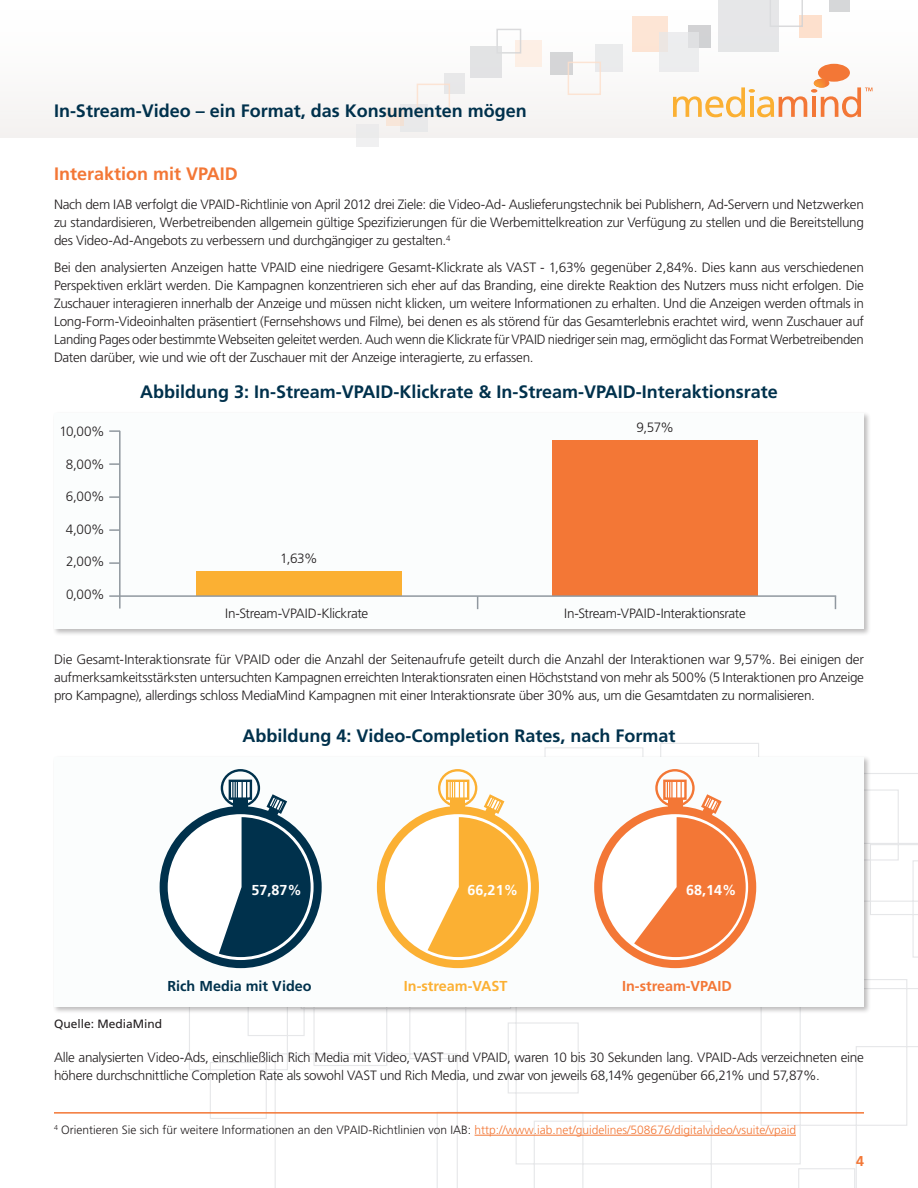
<style>
.page{position:relative;width:918px;height:1188px;background:#fff}
.page>*{position:absolute;margin:0;border:0;box-sizing:border-box;transform-origin:0 0}
.t1{font:700 18px "Frutiger LT Std";color:#00314c}
.t2{font:700 18px "Frutiger LT Std";color:#f37736}
.t3{font:700 14.4px "Frutiger LT Std";color:#fff}
.t4{font:700 14.4px "Frutiger LT Std";color:#00314c}
.t5{font:700 14.4px "Frutiger LT Std";color:#f37736}
.t6{font:700 14.4px "Frutiger LT Std";color:#fbb033}
.t7{font:700 14.25px "Frutiger LT Std";color:#f37736}
.t8{font:300 13.5px/18px "Frutiger LT Std";letter-spacing:-.025em;color:#231f20;text-align:justify}
.t9{font:300 12px "Frutiger LT Std";color:#231f20}
.t10{font:12px "Frutiger LT Std";color:#231f20}
.t11{font:300 7.05px "Frutiger LT Std";color:#231f20}
.s1{color:#f37736}
</style>
<div class="page">
<svg style="left:189px;top:743px;width:729px;height:445px"></svg>
<div style="left:53px;top:411px;width:818px;height:225px;background:#231f20;opacity:.3"></div>
<div style="left:54px;top:413px;width:810px;height:215px;background:#fbfdfd"></div>
<div style="left:53px;top:755px;width:818px;height:259px;background:#231f20;opacity:.3"></div>
<div style="left:54px;top:757px;width:810px;height:250px;background:#fbfdfd"></div>
<div style="left:0;top:0;width:918px;height:137px;background:#fbfafa"></div>
<div style="left:632px;top:16px;width:36px;height:36px;background:#fde5d5"></div>
<div style="left:515px;top:41px;width:27px;height:26px;background:#fdefe5"></div>
<div style="left:596px;top:45px;width:27px;height:27px;background:#e6e7e9"></div>
<div style="left:400px;top:105px;width:27px;height:27px;background:#e6e7e9"></div>
<div style="left:551px;top:52px;width:22px;height:22px;background:#d5d5d7"></div>
<div style="left:356px;top:124px;width:22px;height:22px;background:#e6e7e9"></div>
<div style="left:386px;top:108px;width:17px;height:17px;background:#f9e6da"></div>
<div style="left:829px;top:0;width:21px;height:11px;background:#d6d7d9"></div>
<div style="left:689px;top:25px;width:22px;height:23px;background:#d2d2d4"></div>
<div style="left:444px;top:73px;width:20px;height:21px;background:#e8e7e9"></div>
<div style="left:799px;top:15px;width:23px;height:22px;background:#fde0cd"></div>
<svg style="left:779px;top:0;width:24px;height:27px"></svg>
<div style="left:496px;top:29px;width:25px;height:25px;border:2px solid #d1d2d4"></div>
<div style="left:568px;top:62px;width:33px;height:33px;border:2px solid #fddfcb"></div>
<div style="left:417px;top:84px;width:33px;height:33px;border:2px solid #fddfcb"></div>
<div style="left:659px;top:32px;width:40px;height:40px;background:#e6e7e9"></div>
<div style="left:470px;top:46px;width:32px;height:32px;background:#dcdddf"></div>
<div style="left:719px;top:0;width:60px;height:52px;background:#e6e6e8"></div>
<svg style="left:673px;top:64px;width:200px;height:53px"></svg>
<svg style="left:109px;top:562px;width:10px;height:2px"></svg>
<svg style="left:109px;top:496px;width:10px;height:2px"></svg>
<svg style="left:109px;top:463px;width:10px;height:2px"></svg>
<svg style="left:109px;top:529px;width:10px;height:2px"></svg>
<svg style="left:109px;top:430px;width:11px;height:2px"></svg>
<hr style="left:119px;top:431px;width:2px;height:178px;background:#90989f">
<svg style="left:835px;top:597px;width:1px;height:12px"></svg>
<svg style="left:477px;top:597px;width:1px;height:12px"></svg>
<div style="left:196px;top:571px;width:206px;height:25px;background:#fbb033"></div>
<div style="left:553px;top:440px;width:205px;height:156px;background:#f37736"></div>
<hr style="left:109px;top:595px;width:727px;height:2px;background:#90989f">
<hr style="left:54px;top:1112px;width:810px;height:2px;background:#f37736">
<hr style="left:475px;top:1135px;width:321px;height:1px;background:#f37736">
<div style="left:221px;top:769px;width:39px;height:38px;border:2px solid #00314c;border-radius:50%"></div>
<div style="left:160px;top:806px;width:162px;height:162px;background:#00314c;border-radius:50%"></div>
<div style="left:168px;top:814px;width:146px;height:146px;background:#fff;border-radius:50%"></div>
<div style="left:229px;top:780px;width:23px;height:20px;background:#00314c"></div>
<svg style="left:219px;top:781px;width:92px;height:176px"></svg>
<div style="left:438px;top:769px;width:39px;height:38px;border:2px solid #fbb033;border-radius:50%"></div>
<div style="left:377px;top:806px;width:162px;height:162px;background:#fbb033;border-radius:50%"></div>
<div style="left:385px;top:814px;width:146px;height:146px;background:#fff;border-radius:50%"></div>
<div style="left:446px;top:780px;width:23px;height:20px;background:#fbb033"></div>
<svg style="left:428px;top:781px;width:100px;height:176px"></svg>
<div style="left:655px;top:769px;width:40px;height:38px;border:2px solid #f37736;border-radius:50%"></div>
<div style="left:594px;top:806px;width:162px;height:162px;background:#f37736;border-radius:50%"></div>
<div style="left:602px;top:814px;width:146px;height:146px;background:#fff;border-radius:50%"></div>
<svg style="left:663px;top:780px;width:24px;height:1px"></svg>
<svg style="left:634px;top:781px;width:112px;height:176px"></svg>
<h1 class="t1" style="left:54px;top:101px;width:474px">In-Stream-Video – ein Format, das Konsumenten mögen</h1>
<h1 class="t2" style="left:54px;top:163px;width:185px">Interaktion mit VPAID</h1>
<p class="t8" style="left:54px;top:196px;width:811px">Nach dem IAB verfolgt die VPAID-Richtlinie von April 2012 drei Ziele: die Video-Ad- Auslieferungstechnik bei Publishern, Ad-Servern und Netzwerken zu standardisieren, Werbetreibenden allgemein gültige Spezifizierungen für die Werbemittelkreation zur Verfügung zu stellen und die Bereitstellung des Video-Ad-Angebots zu verbessern und durchgängiger zu gestalten.<sup>4</sup></p>
<p class="t8" style="left:54px;top:258px;width:812px">Bei den analysierten Anzeigen hatte VPAID eine niedrigere Gesamt-Klickrate als VAST - 1,63% gegenüber 2,84%. Dies kann aus verschiedenen Perspektiven erklärt werden. Die Kampagnen konzentrieren sich eher auf das Branding, eine direkte Reaktion des Nutzers muss nicht erfolgen. Die Zuschauer interagieren innerhalb der Anzeige und müssen nicht klicken, um weitere Informationen zu erhalten. Und die Anzeigen werden oftmals in Long-Form-Videoinhalten präsentiert (Fernsehshows und Filme ,) bei denen es als störend für das Gesamterlebnis erachtet wird, wenn Zuschauer auf Landing Pages oder bestimmte Webseiten geleitet werden. Auch wenn die Klickrate für VPAID niedriger sein mag, ermöglicht das Format Werbetreibenden Daten darüber, wie und wie oft der Zuschauer mit der Anzeige interagierte, zu erfassen.</p>
<p class="t8" style="left:59px;top:423px;width:47px">10,00%</p>
<p class="t8" style="left:66px;top:455px;width:40px">8,00%</p>
<p class="t8" style="left:66px;top:488px;width:40px">6,00%</p>
<p class="t8" style="left:66px;top:520px;width:40px">4,00%</p>
<p class="t8" style="left:66px;top:553px;width:40px">2,00%</p>
<p class="t8" style="left:66px;top:585px;width:40px">0,00%</p>
<h1 class="t1" style="left:140px;top:381px;width:639px">Abbildung 3: In-Stream-VPAID-Klickrate &amp; In-Stream-VPAID-Interaktionsrate</h1>
<p class="t8" style="left:280px;top:549px;width:39px">1,63%</p>
<p class="t8" style="left:225px;top:605px;width:145px">In-Stream-VPAID-Klickrate</p>
<p class="t8" style="left:637px;top:418px;width:39px">9,57%</p>
<p class="t8" style="left:564px;top:605px;width:183px">In-Stream-VPAID-Interaktionsrate</p>
<p class="t8" style="left:54px;top:651px;width:812px">Die Gesamt-Interaktionsrate für VPAID oder die Anzahl der Seitenaufrufe geteilt durch die Anzahl der Interaktionen war 9,57%. Bei einigen der aufmerksamkeitsstärksten untersuchten Kampagnen erreichten Interaktionsraten einen Höchststand von mehr als 500% 5( Interaktionen pro Anzeige pro Kampagne ,) allerdings schloss MediaMind Kampagnen mit einer Interaktionsrate über 30% aus, um die Gesamtdaten zu normalisieren.</p>
<h1 class="t1" style="left:242px;top:725px;width:435px">Abbildung 4: Video-Completion Rates, nach Format</h1>
<p class="t3" style="left:252px;top:882px;width:52px">57,87%</p>
<p class="t3" style="left:468px;top:882px;width:52px">66,21%</p>
<p class="t3" style="left:686px;top:882px;width:52px">68,14%</p>
<p class="t4" style="left:167px;top:977px;width:146px">Rich Media mit Video</p>
<p class="t10" style="left:54px;top:1017px;width:110px">Quelle: MediaMind</p>
<p class="t6" style="left:404px;top:977px;width:105px">In-stream-VAST</p>
<p class="t5" style="left:622px;top:977px;width:111px">In-stream-VPAID</p>
<p class="t8" style="left:54px;top:1049px;width:811px">Alle analysierten Video-Ads, einschließlich Rich Media mit Video, VAST und VPAID, waren 10 bis 30 Sekunden lang. VPAID-Ads verzeichneten eine höhere durchschnittliche Completion Rate als sowohl VAST und Rich Media, und zwar von jeweils 68,14% gegenüber 66,21% und 57,87%.</p>
<p class="t11" style="left:54px;top:1124px;width:5px">4</p>
<p class="t9" style="left:61px;top:1123px;width:736px">Orientieren Sie sich für weitere Informationen an den VPAID-Richtlinien von IAB: <span class="s1">http://www.iab.net/guidelines/508676/digitalvideo/vsuite/vpaid</span></p>
<p class="t7" style="left:856px;top:1153px;width:9px">4</p>
</div>
